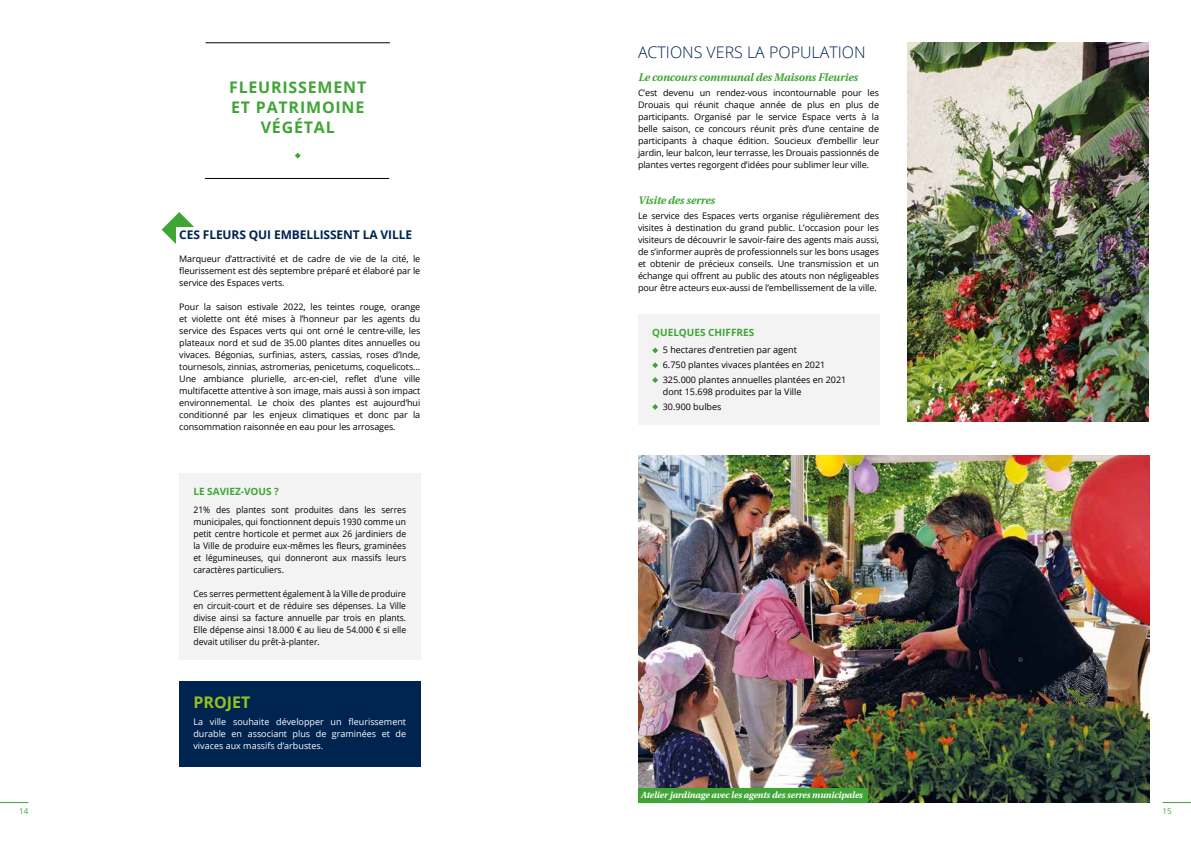
<style>
.page{position:relative;width:1191px;height:842px;background:#fff}
.page>*{position:absolute;margin:0;border:0;box-sizing:border-box;transform-origin:0 0}
.t1{font:700 16px/20px "Open Sans";letter-spacing:.05em;color:#3fa535;text-align:center}
.t2{font:300 16px "Open Sans";color:#002450}
.t3{font:700 16px "Open Sans";color:#95c11f}
.t4{font:700 12px "Open Sans";letter-spacing:-.01em;color:#002450}
.t5{font:italic 700 11px "Heuristica";letter-spacing:-.01em;color:#3fa535}
.t6{font:700 10px "Open Sans";color:#3fa535}
.t7{font:9px/12px "Open Sans";color:#000;text-align:justify}
.t8{font:9px/12px "Open Sans";color:#000;text-align:justify;scale:.95 1}
.t9{font:9px/12px "Open Sans";color:#fff;text-align:justify}
.t10{font:italic 700 9px "Heuristica";letter-spacing:-.01em;color:#fff}
.t11{font:8px "Open Sans";color:#3fa535}
</style>
<div class="page">
<svg style="left:162px;top:212px;width:32px;height:32px"></svg>
<div style="left:176px;top:227px;width:247px;height:225px;background:#fff"></div>
<div style="left:179px;top:473px;width:241px;height:187px;background:#f3f3f4"></div>
<div style="left:638px;top:314px;width:241px;height:110px;background:#f3f3f4"></div>
<svg style="left:652px;top:347px;width:6px;height:6px"></svg>
<svg style="left:652px;top:362px;width:6px;height:6px"></svg>
<svg style="left:652px;top:377px;width:6px;height:6px"></svg>
<svg style="left:652px;top:404px;width:6px;height:6px"></svg>
<div style="left:179px;top:681px;width:241px;height:85px;background:#002450"></div>
<img style="left:907px;top:43px;width:241px;height:379px">
<img style="left:638px;top:455px;width:511px;height:347px">
<svg style="left:0;top:802px;width:28px;height:1px"></svg>
<svg style="left:1162px;top:802px;width:29px;height:1px"></svg>
<hr style="left:205px;top:178px;width:184px;height:1px;background:#000">
<svg style="left:295px;top:153px;width:6px;height:6px"></svg>
<hr style="left:206px;top:43px;width:184px;height:1px;background:#000">
<div style="left:638px;top:788px;width:229px;height:14px;background:#3fa535"></div>
<h1 class="t1" style="left:229px;top:79px;width:139px">FLEURISSEMENT<br>ET PATRIMOINE<br>VÉGÉTAL</h1>
<h2 class="t4" style="left:179px;top:230px;width:234px">CES FLEURS QUI EMBELLISSENT LA VILLE</h2>
<p class="t7" style="left:179px;top:253px;width:242px">Marqueur d’attractivité et de cadre de vie de la cité, le fleurissement est dès septembre préparé et élaboré par le service des Espaces verts.</p>
<p class="t7" style="left:179px;top:302px;width:242px">Pour la saison estivale 2022, les teintes rouge, orange et violette ont été mises à l’honneur par les agents du service des Espaces verts qui ont orné le centre-ville, les plateaux nord et sud de 35.00 plantes dites annuelles ou vivaces. Bégonias, surfinias, asters, cassias, roses d’Inde, tournesols, zinnias, astromerias, penicetums, coquelicots… Une ambiance plurielle, arc-en-ciel, reflet d’une ville multifacette attentive à son image, mais aussi à son impact environnemental. Le choix des plantes est aujourd’hui conditionné par les enjeux climatiques et donc par la consommation raisonnée en eau pour les arrosages.</p>
<p class="t6" style="left:193px;top:485px;width:87px">LE SAVIEZ-VOUS ?</p>
<p class="t8" style="left:193px;top:505px;width:225px">21% des plantes sont produites dans les serres municipales, qui fonctionnent depuis 1930 comme un petit centre horticole et permet aux 26 jardiniers de la Ville de produire eux-mêmes les fleurs, graminées et légumineuses, qui donneront aux massifs leurs caractères particuliers.</p>
<p class="t8" style="left:193px;top:587px;width:225px">Ces serres permettent également à̀la Ville de produire en circuit-court et de réduire ses dépenses. La Ville divise ainsi sa facture annuelle par trois en plants.<br>Elle dépense ainsi 18.000 € au lieu de 54.000 € si elle devait utiliser du prêt-à-planter.</p>
<h1 class="t3" style="left:193px;top:695px;width:58px">PROJET</h1>
<p class="t9" style="left:193px;top:716px;width:214px">La ville souhaite développer un fleurissement durable en associant plus de graminées et de vivaces aux massifs d’arbustes.</p>
<h1 class="t2" style="left:638px;top:45px;width:229px">ACTIONS VERS LA POPULATION</h1>
<p class="t5" style="left:638px;top:71px;width:221px">Le concours communal des Maisons Fleuries</p>
<p class="t7" style="left:638px;top:87px;width:242px">C’est devenu un rendez-vous incontournable pour les Drouais qui réunit chaque année de plus en plus de participants. Organisé par le service Espace verts à la belle saison, ce concours réunit près d’une centaine de participants à chaque édition. Soucieux d’embellir leur jardin, leur balcon, leur terrasse, les Drouais passionnés de plantes vertes regorgent d’idées pour sublimer leur ville.</p>
<p class="t5" style="left:638px;top:194px;width:78px">Visite des serres</p>
<p class="t7" style="left:638px;top:210px;width:242px">Le service des Espaces verts organise régulièrement des visites à destination du grand public. L’occasion pour les visiteurs de découvrir le savoir-faire des agents mais aussi, de s’informer auprès de professionnels sur les bons usages et obtenir de précieux conseils. Une transmission et un échange qui offrent au public des atouts non négligeables pour être acteurs eux-aussi de l’embellissement de la ville.</p>
<p class="t6" style="left:652px;top:328px;width:104px">QUELQUES CHIFFRES</p>
<p class="t7" style="left:663px;top:344px;width:185px;line-height:14.8px;text-align:left">5 hectares d’entretien par agent<br>6.750 plantes vivaces plantées en 2021<br>325.000 plantes annuelles plantées en 2021</p>
<p class="t7" style="left:663px;top:385px;width:140px;line-height:14.8px">dont 15.698 produites par la Ville<br>30.900 bulbes</p>
<p class="t10" style="left:641px;top:789px;width:223px">Atelier jardinage avec les agents des serres municipales</p>
<p class="t11" style="left:19px;top:807px;width:11px">14</p>
<p class="t11" style="left:1162px;top:807px;width:11px">15</p>
</div>
